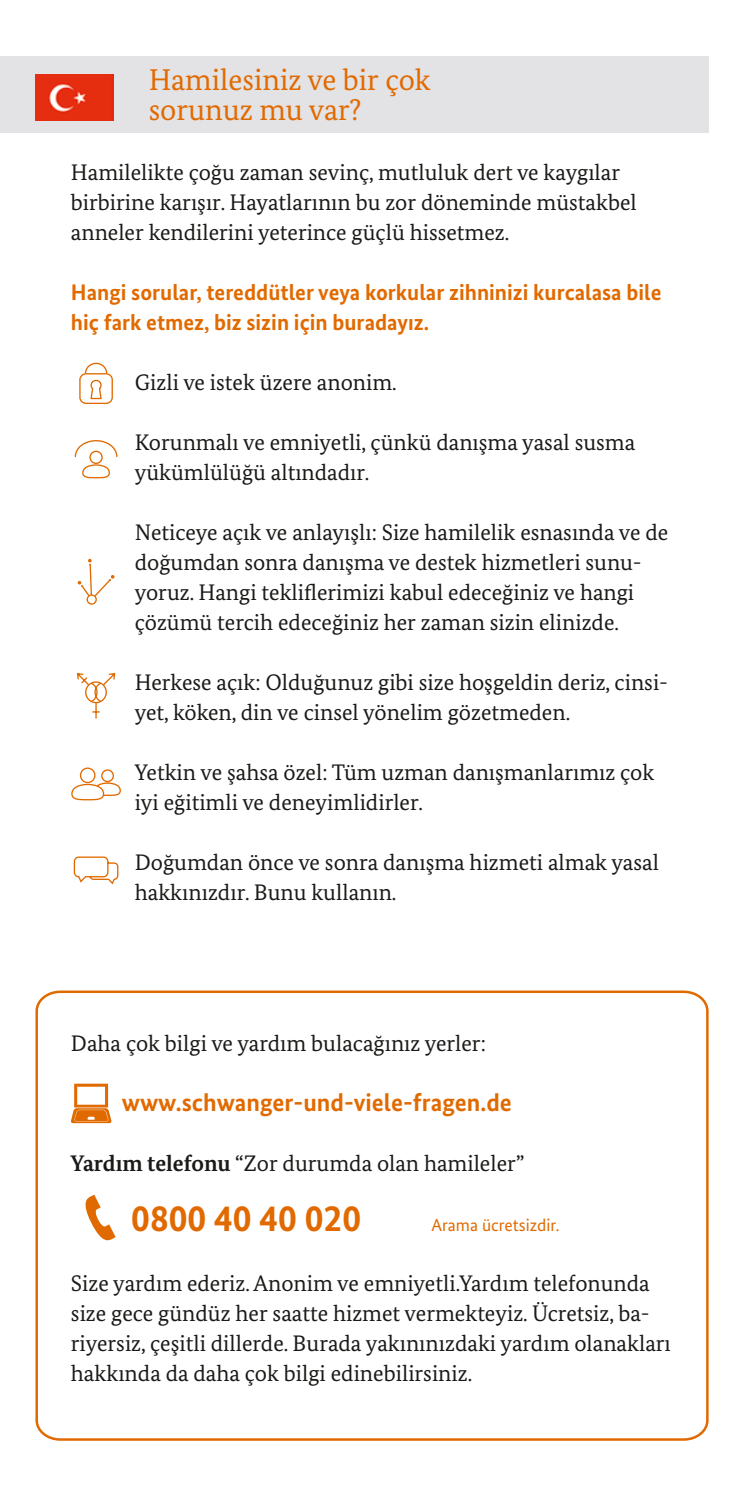
<style>
.page{position:relative;width:745px;height:1489px;background:#fff}
.page>*{position:absolute;margin:0;border:0;box-sizing:border-box;transform-origin:0 0}
.Fließtext_10pt{font:700 37.5px "Bundes Sans";color:#e16a00}
._01-Head{font:30px/30px "Bundes Serif";color:#e16a00}
.Fließtext_10pt-2{font:700 25px "Bundes Sans";color:#e16a00}
._03-Copy{font:22.5px/30px "Bundes Serif";color:#1a1a18}
._01-Head-2{font:700 22.5px/30px "Bundes Sans";color:#e16a00}
.Fließtext_10pt-3{font:22.5px "Bundes Serif";color:#1a1a18}
.Fließtext_10pt-4{font:17.5px "Bundes Sans";color:#e16a00}
.s1{font-weight:700}
</style>
<div class="page">
<svg style="left:35px;top:990px;width:674px;height:451px"></svg>
<div style="left:0;top:57px;width:708px;height:76px;background:#e3e2e4"></div>
<svg style="left:71px;top:1083px;width:41px;height:40px"></svg>
<svg style="left:80px;top:1194px;width:36px;height:50px"></svg>
<img style="left:36px;top:74px;width:78px;height:46px">
<div style="left:79px;top:373px;width:34px;height:31px;border:1px solid #e16a00;border-radius:6px"></div>
<svg style="left:84px;top:362px;width:24px;height:38px"></svg>
<svg style="left:74px;top:440px;width:44px;height:39px"></svg>
<div style="left:86px;top:594px;width:11px;height:10px;border:1px solid #e16a00;border-radius:50%"></div>
<svg style="left:78px;top:558px;width:36px;height:40px"></svg>
<svg style="left:76px;top:673px;width:40px;height:46px"></svg>
<svg style="left:71px;top:767px;width:50px;height:34px"></svg>
<svg style="left:73px;top:856px;width:46px;height:29px"></svg>
<p class="_01-Head" style="left:149px;top:64px;width:283px">Hamilesiniz ve bir çok sorunuz mu var?</p>
<p class="_03-Copy" style="left:71px;top:157px;width:567px">Hamilelikte çoğu zaman sevinç, mutluluk dert ve kaygılar birbirine karışır. Hayatlarının bu zor döneminde müstakbel anneler kendilerini yeterince güçlü hissetmez.</p>
<p class="_01-Head-2" style="left:71px;top:277px;width:591px">Hangi sorular, tereddütler veya korkular zihninizi kurcalasa bile hiç fark etmez, biz sizin için buradayız.</p>
<p class="_03-Copy" style="left:135px;top:367px;width:263px">Gizli ve istek üzere anonim.</p>
<p class="_03-Copy" style="left:135px;top:427px;width:501px">Korunmalı ve emniyetli, çünkü danışma yasal susma yükümlülüğü altındadır.</p>
<p class="_03-Copy" style="left:135px;top:517px;width:534px">Neticeye açık ve anlayışlı: Size hamilelik esnasında ve de doğumdan sonra danışma ve destek hizmetleri sunu&shy;yoruz. Hangi tekliflerimizi kabul edeceğiniz ve hangi çözümü tercih edeceğiniz her zaman sizin elinizde.</p>
<p class="_03-Copy" style="left:135px;top:667px;width:534px">Herkese açık: Olduğunuz gibi size hoşgeldin deriz, cinsi&shy;yet, köken, din ve cinsel yönelim gözetmeden.</p>
<p class="_03-Copy" style="left:135px;top:757px;width:520px">Yetkin ve şahsa özel: Tüm uzman danışmanlarımız çok iyi eğitimli ve deneyimlidirler.</p>
<p class="_03-Copy" style="left:135px;top:847px;width:525px">Doğumdan önce ve sonra danışma hizmeti almak yasal hakkınızdır. Bunu kullanın.</p>
<p class="Fließtext_10pt-3" style="left:71px;top:1029px;width:416px">Daha çok bilgi ve yardım bulacağınız yerler:</p>
<p class="Fließtext_10pt-2" style="left:122px;top:1086px;width:391px">www.schwanger-und-viele-fragen.de</p>
<p class="Fließtext_10pt-3" style="left:71px;top:1149px;width:455px"><span class="s1">Yardım telefonu</span> “Zor durumda olan hamileler”</p>
<p class="Fließtext_10pt" style="left:131px;top:1194px;width:231px">0800 40 40 020</p>
<p class="Fließtext_10pt-4" style="left:431px;top:1213px;width:130px">Arama ücretsizdir.</p>
<p class="_03-Copy" style="left:71px;top:1267px;width:601px">Size yardım ederiz. Anonim ve emniyetli.Yardım telefonunda size gece gündüz her saatte hizmet vermekteyiz. Ücretsiz, ba&shy;riyersiz, çeşitli dillerde. Burada yakınınızdaki yardım olanakları hakkında da daha çok bilgi edinebilirsiniz.</p>
</div>
